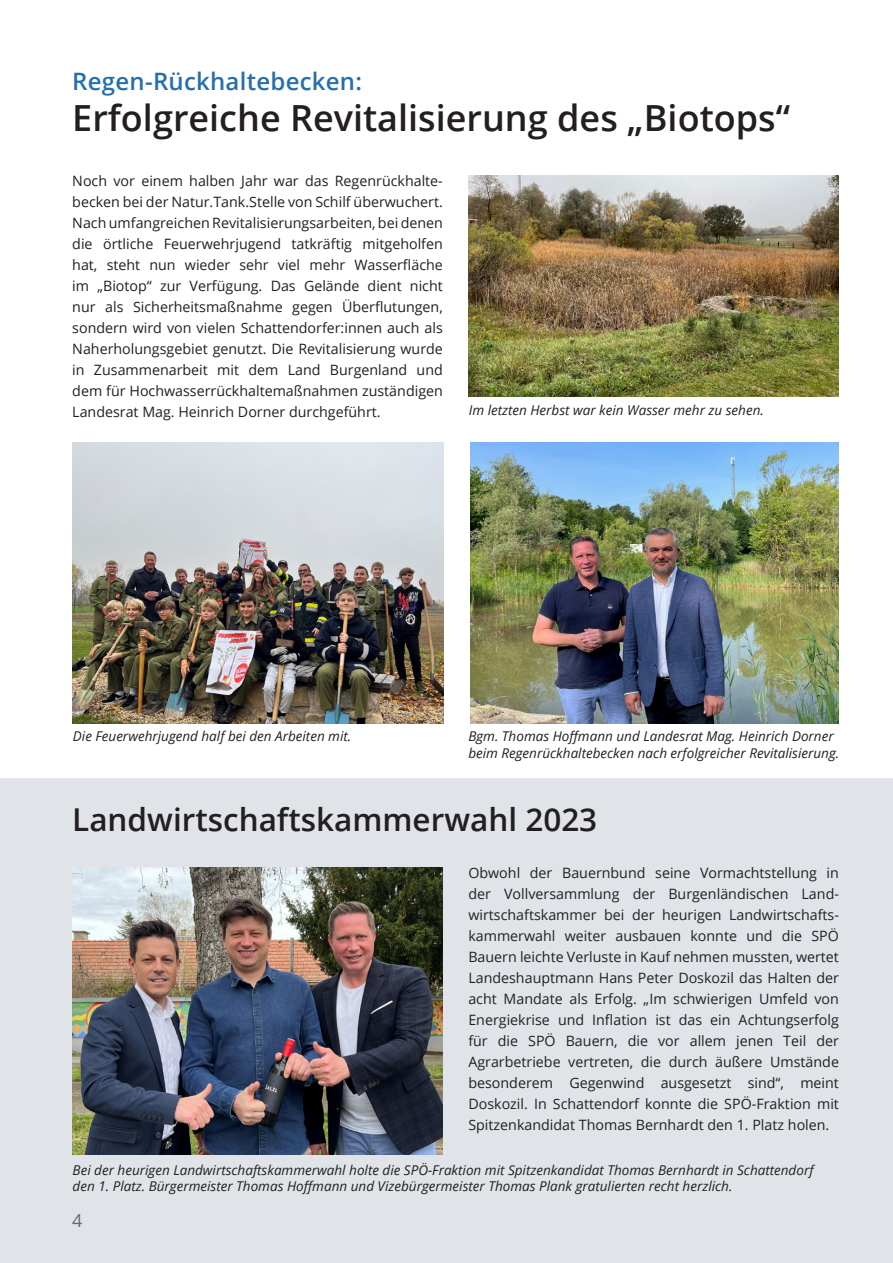
<style>
.page{position:relative;width:893px;height:1263px;background:#fff}
.page>*{position:absolute;margin:0;border:0;box-sizing:border-box;transform-origin:0 0}
.t1{font:600 36px "Open Sans";color:#231f20}
.t2{font:600 31.5px "Open Sans";color:#231f20}
.t3{font:600 24px "Open Sans";letter-spacing:.01em;color:#2570ab}
.t4{font:18px "Open Sans";color:#5e6c7b}
.t5{font:14.25px/21px "Open Sans";color:#231f20;text-align:justify}
.t6{font:italic 13.5px/16.5px "Open Sans";color:#231f20}
</style>
<div class="page">
<div style="left:0;top:778px;width:893px;height:485px;background:#e0e4e9"></div>
<img style="left:73px;top:867px;width:369px;height:287px">
<img style="left:468px;top:175px;width:371px;height:221px">
<img style="left:73px;top:442px;width:370px;height:282px">
<img style="left:470px;top:442px;width:369px;height:282px">
<p class="t3" style="left:72px;top:65px;width:291px">Regen-Rückhaltebecken:</p>
<p class="t1" style="left:72px;top:93px;width:719px">Erfolgreiche Revitalisierung des „Biotops“</p>
<p class="t5" style="left:72px;top:170px;width:372px">Noch vor einem halben Jahr war das Regenrückhalte&shy;becken bei der Natur.Tank.Stelle von Schilf überwuchert.<br>Nach umfangreichen Revitalisierungsarbeiten, bei denen die örtliche Feuerwehrjugend tatkräftig mitgeholfen hat, steht nun wieder sehr viel mehr Wasserfläche im „Biotop“ zur Verfügung. Das Gelände dient nicht nur als Sicherheitsmaßnahme gegen Überflutungen, sondern wird von vielen Schattendorfer:innen auch als Naherholungsgebiet genutzt. Die Revitalisierung wurde in Zusammenarbeit mit dem Land Burgenland und dem für Hochwasserrückhaltemaßnahmen zuständigen Landesrat Mag. Heinrich Dorner durchgeführt.</p>
<p class="t6" style="left:469px;top:401px;width:297px">Im letzten Herbst war kein Wasser mehr zu sehen.</p>
<p class="t6" style="left:73px;top:728px;width:280px">Die Feuerwehrjugend half bei den Arbeiten mit.</p>
<p class="t6" style="left:468px;top:728px;width:372px">Bgm. Thomas Hoffmann und Landesrat Mag. Heinrich Dorner beim Regenrückhaltebecken nach erfolgreicher Revitalisierung.</p>
<p class="t2" style="left:72px;top:798px;width:526px">Landwirtschaftskammerwahl 2023</p>
<p class="t5" style="left:468px;top:862px;width:372px">Obwohl der Bauernbund seine Vormachtstellung in der Vollversammlung der Burgenländischen Land&shy;wirtschaftskammer bei der heurigen Landwirtschafts&shy;kammerwahl weiter ausbauen konnte und die SPÖ Bauern leichte Verluste in Kauf nehmen mussten, wertet Landeshauptmann Hans Peter Doskozil das Halten der acht Mandate als Erfolg. „Im schwierigen Umfeld von Energiekrise und Inflation ist das ein Achtungserfolg für die SPÖ Bauern, die vor allem jenen Teil der Agrarbetriebe vertreten, die durch äußere Umstände besonderem Gegenwind ausgesetzt sind“, meint Doskozil. In Schattendorf konnte die SPÖ-Fraktion mit Spitzenkandidat Thomas Bernhardt den 1. Platz holen.</p>
<p class="t6" style="left:73px;top:1161px;width:742px">Bei der heurigen Landwirtschaftskammerwahl holte die SPÖ-Fraktion mit Spitzenkandidat Thomas Bernhardt in Schattendorf den 1. Platz. Bürgermeister Thomas Hoffmann und Vizebürgermeister Thomas Plank gratulierten recht herzlich.</p>
<p class="t4" style="left:72px;top:1208px;width:12px">4</p>
</div>
